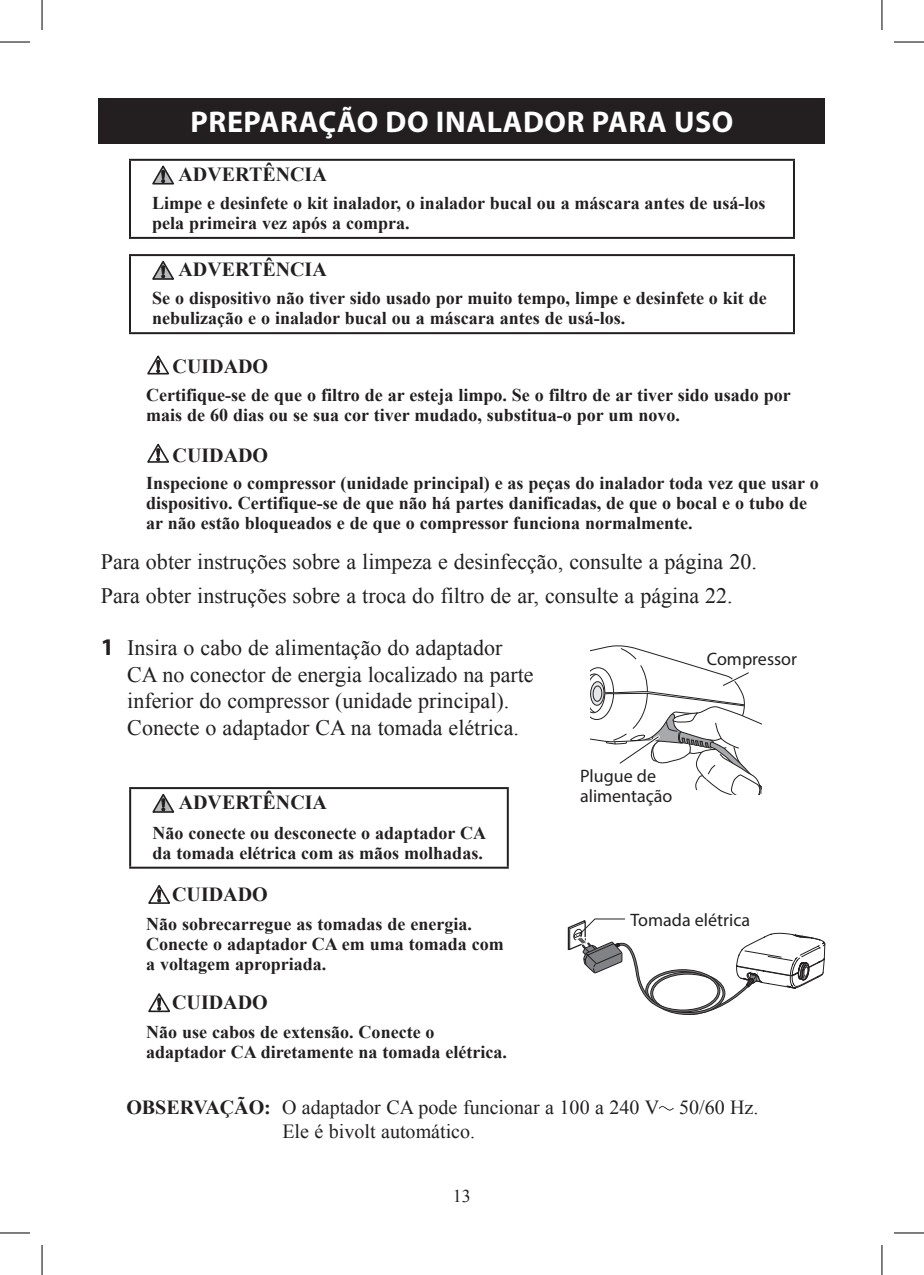
<style>
.page{position:relative;width:924px;height:1275px;background:#fff}
.page>*{position:absolute;margin:0;border:0;box-sizing:border-box;transform-origin:0 0}
.Title-1{font:700 30px "Myriad Pro";letter-spacing:.02em;color:#fff}
.Body{font:22px/26.6px "Times New Roman";color:#231f20}
.Body-2{font:20px/24px "Times New Roman";color:#231f20}
.Warning_title{font:700 20px "Times New Roman";color:#231f20}
.Warning_text{font:700 18px/20px "Times New Roman";color:#231f20}
.t1{font:18px/20px "Myriad Pro";color:#231f20}
.t2{font:18px "Times New Roman";color:#231f20}
.s1{font-family:"Myriad Pro";font-weight:700;font-size:24px}
.s2{font-weight:700}
</style>
<div class="page">
<div style="left:99px;top:99px;width:725px;height:45px;background:#231f20"></div>
<hr style="left:129px;top:159px;width:665px;height:2px;background:#231f20">
<hr style="left:129px;top:161px;width:2px;height:76px;background:#231f20">
<hr style="left:792px;top:161px;width:2px;height:76px;background:#231f20">
<hr style="left:129px;top:237px;width:665px;height:2px;background:#231f20">
<svg style="left:152px;top:165px;width:22px;height:19px"></svg>
<hr style="left:129px;top:254px;width:665px;height:2px;background:#231f20">
<hr style="left:129px;top:256px;width:2px;height:76px;background:#231f20">
<hr style="left:792px;top:256px;width:2px;height:76px;background:#231f20">
<hr style="left:129px;top:332px;width:665px;height:2px;background:#231f20">
<svg style="left:152px;top:261px;width:22px;height:19px"></svg>
<svg style="left:147px;top:355px;width:22px;height:19px"></svg>
<svg style="left:147px;top:444px;width:22px;height:19px"></svg>
<hr style="left:129px;top:787px;width:379px;height:2px;background:#231f20">
<hr style="left:129px;top:789px;width:2px;height:77px;background:#231f20">
<hr style="left:506px;top:789px;width:2px;height:77px;background:#231f20">
<hr style="left:129px;top:866px;width:379px;height:2px;background:#231f20">
<svg style="left:152px;top:793px;width:22px;height:20px"></svg>
<svg style="left:148px;top:885px;width:22px;height:19px"></svg>
<svg style="left:148px;top:993px;width:22px;height:19px"></svg>
<svg style="left:658px;top:1106px;width:15px;height:4px"></svg>
<svg style="left:590px;top:645px;width:171px;height:149px"></svg>
<svg style="left:567px;top:918px;width:258px;height:96px"></svg>
<hr style="left:0;top:42px;width:30px;height:1px;background:#000">
<hr style="left:893px;top:42px;width:30px;height:1px;background:#000">
<hr style="left:0;top:1232px;width:30px;height:1px;background:#000">
<hr style="left:893px;top:1232px;width:30px;height:1px;background:#000">
<hr style="left:42px;top:0;width:1px;height:30px;background:#000">
<hr style="left:42px;top:1245px;width:1px;height:30px;background:#000">
<hr style="left:881px;top:0;width:1px;height:30px;background:#000">
<hr style="left:881px;top:1245px;width:1px;height:30px;background:#000">
<p class="Title-1" style="left:190px;top:105px;width:544px">PREPARAÇÃO DO INALADOR PARA USO</p>
<p class="Warning_title" style="left:178px;top:161px;width:150px">ADVERTÊNCIA</p>
<p class="Warning_text" style="left:152px;top:193px;width:614px">Limpe e desinfete o kit inalador, o inalador bucal ou a máscara antes de usá-los pela primeira vez após a compra.</p>
<p class="Warning_title" style="left:178px;top:256px;width:150px">ADVERTÊNCIA</p>
<p class="Warning_text" style="left:152px;top:288px;width:616px">Se o dispositivo não tiver sido usado por muito tempo, limpe e desinfete o kit de nebulização e o inalador bucal ou a máscara antes de usá-los.</p>
<p class="Warning_title" style="left:172px;top:353px;width:97px">CUIDADO</p>
<p class="Warning_text" style="left:146px;top:384px;width:645px">Certifique-se de que o filtro de ar esteja limpo. Se o filtro de ar tiver sido usado por mais de 60 dias ou se sua cor tiver mudado, substitua-o por um novo.</p>
<p class="Warning_title" style="left:172px;top:441px;width:97px">CUIDADO</p>
<p class="Warning_text" style="left:146px;top:472px;width:674px">Inspecione o compressor (unidade principal) e as peças do inalador toda vez que usar o dispositivo. Certifique-se de que não há partes danificadas, de que o bocal e o tubo de ar não estão bloqueados e de que o compressor funciona normalmente.</p>
<p class="Body" style="left:101px;top:548px;width:657px">Para obter instruções sobre a limpeza e desinfecção, consulte a página 20.</p>
<p class="Body" style="left:101px;top:581px;width:633px">Para obter instruções sobre a troca do filtro de ar, consulte a página 22.</p>
<p class="Body" style="left:127px;top:634px;width:407px;text-indent:-26px"><span class="s1">1</span> Insira o cabo de alimentação do adaptador CA no conector de energia localizado na parte inferior do compressor (unidade principal).<br>Conecte o adaptador CA na tomada elétrica.</p>
<p class="t1" style="left:706px;top:648px;width:92px">Compressor</p>
<p class="t1" style="left:580px;top:765px;width:94px">Plugue de alimentação</p>
<p class="Warning_title" style="left:179px;top:789px;width:150px">ADVERTÊNCIA</p>
<p class="Warning_text" style="left:152px;top:822px;width:335px">Não conecte ou desconecte o adaptador CA da tomada elétrica com as mãos molhadas.</p>
<p class="Warning_title" style="left:172px;top:880px;width:97px">CUIDADO</p>
<p class="Warning_text" style="left:146px;top:913px;width:359px">Não sobrecarregue as tomadas de energia.<br>Conecte o adaptador CA em uma tomada com a voltagem apropriada.</p>
<p class="Warning_title" style="left:172px;top:988px;width:97px">CUIDADO</p>
<p class="Warning_text" style="left:146px;top:1021px;width:362px">Não use cabos de extensão. Conecte o adaptador CA diretamente na tomada elétrica.</p>
<p class="Body-2" style="left:282px;top:1095px;width:477px;text-indent:-156px"><span class="s2">OBSERVAÇÃO:</span> O adaptador CA pode funcionar a 100 a 240 V 50/60 Hz.<br>Ele é bivolt automático.</p>
<p class="t1" style="left:630px;top:909px;width:121px">Tomada elétrica</p>
<p class="t2" style="left:453px;top:1184px;width:19px">13</p>
</div>
